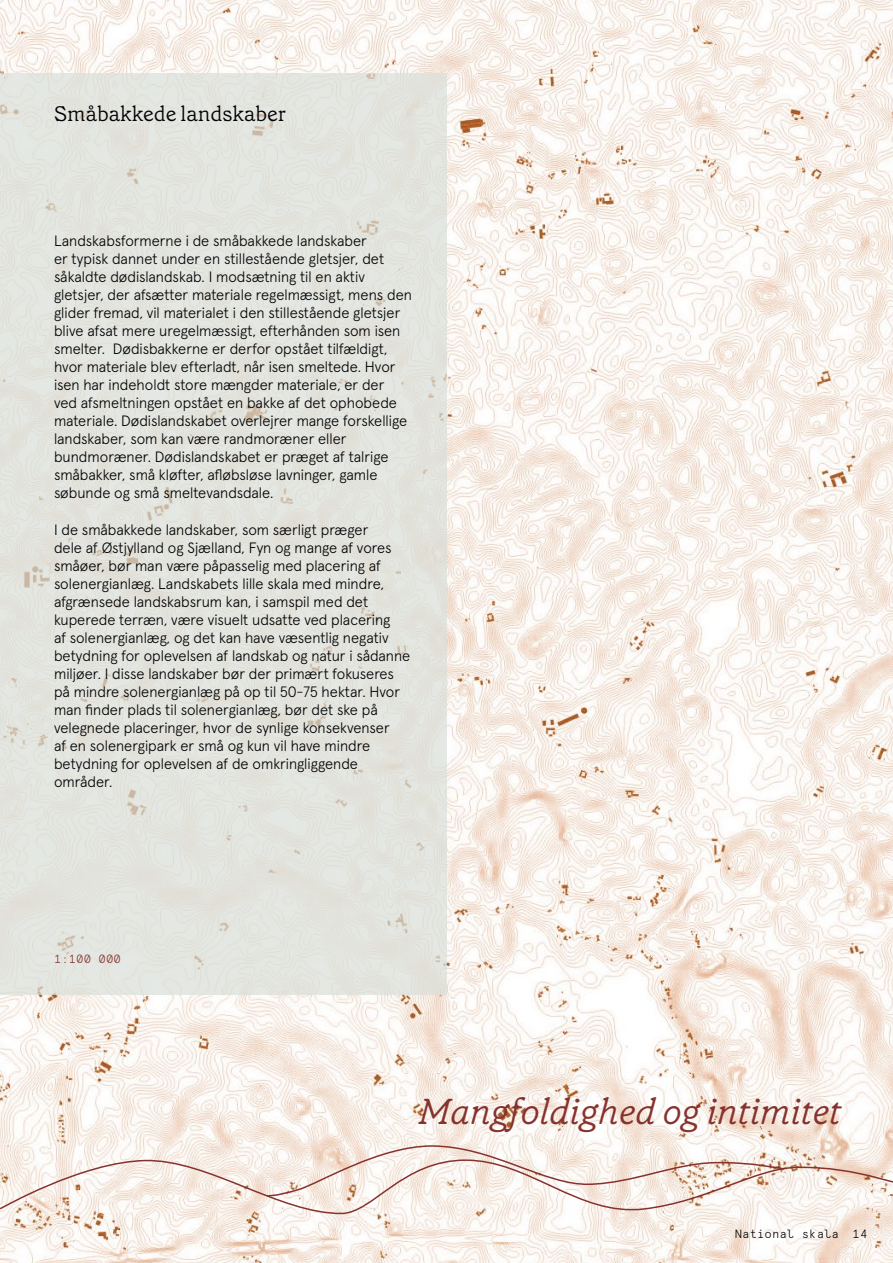
<style>
.page{position:relative;width:893px;height:1263px;background:#fff}
.page>*{position:absolute;margin:0;border:0;box-sizing:border-box;transform-origin:0 0}
.t1{font:italic 300 36px "Grenette Pro";color:#86322e}
.t2{font:300 21px "Grenette Pro";color:#020203}
.t3{font:300 15px/18px "Apercu Pro";color:#020203}
.t4{font:300 12px "Apercu Mono Pro";color:#020203}
.t5{font:300 12px "Apercu Mono Pro";color:#86322e}
</style>
<div class="page">
<img style="left:0;top:0;width:893px;height:1263px">
<div style="left:0;top:74px;width:447px;height:921px;background:#e3e4de"></div>
<svg style="left:0;top:1159px;width:893px;height:69px"></svg>
<svg style="left:266px;top:1144px;width:519px;height:53px"></svg>
<h2 class="t2" style="left:54px;top:99px;width:234px">Småbakkede landskaber</h2>
<p class="t3" style="left:54px;top:232px;width:359px">Landskabsformerne i de småbakkede landskaber<br>er typisk dannet under en stillestående gletsjer, det såkaldte dødislandskab. I modsætning til en aktiv gletsjer, der afsætter materiale regelmæssigt, mens den glider fremad, vil materialet i den stillestående gletsjer blive afsat mere uregelmæssigt, efterhånden som isen smelter. Dødisbakkerne er derfor opstået tilfældigt, hvor materiale blev efterladt, når isen smeltede. Hvor isen har indeholdt store mængder materiale, er der<br>ved afsmeltningen opstået en bakke af det ophobede materiale. Dødislandskabet overlejrer mange forskellige landskaber, som kan være randmoræner eller bundmoræner. Dødislandskabet er præget af talrige småbakker, små kløfter, afløbsløse lavninger, gamle søbunde og små smeltevandsdale.</p>
<p class="t3" style="left:54px;top:520px;width:358px">I de småbakkede landskaber, som særligt præger<br>dele af Østjylland og Sjælland, Fyn og mange af vores småøer, bør man være påpasselig med placering af solenergianlæg. Landskabets lille skala med mindre, afgrænsede landskabsrum kan, i samspil med det kuperede terræn, være visuelt udsatte ved placering<br>af solenergianlæg, og det kan have væsentlig negativ betydning for oplevelsen af landskab og natur i sådanne miljøer. I disse landskaber bør der primært fokuseres på mindre solenergianlæg på op til 50-75 hektar. Hvor man finder plads til solenergianlæg, bør det ske på velegnede placeringer, hvor de synlige konsekvenser<br>af en solenergipark er små og kun vil have mindre betydning for oplevelsen af de omkringliggende områder.</p>
<p class="t5" style="left:54px;top:952px;width:68px">1:100 000</p>
<h1 class="t1" style="left:418px;top:1088px;width:425px">Mangfoldighed og intimitet</h1>
<p class="t4" style="left:735px;top:1227px;width:134px">National skala 14</p>
</div>
